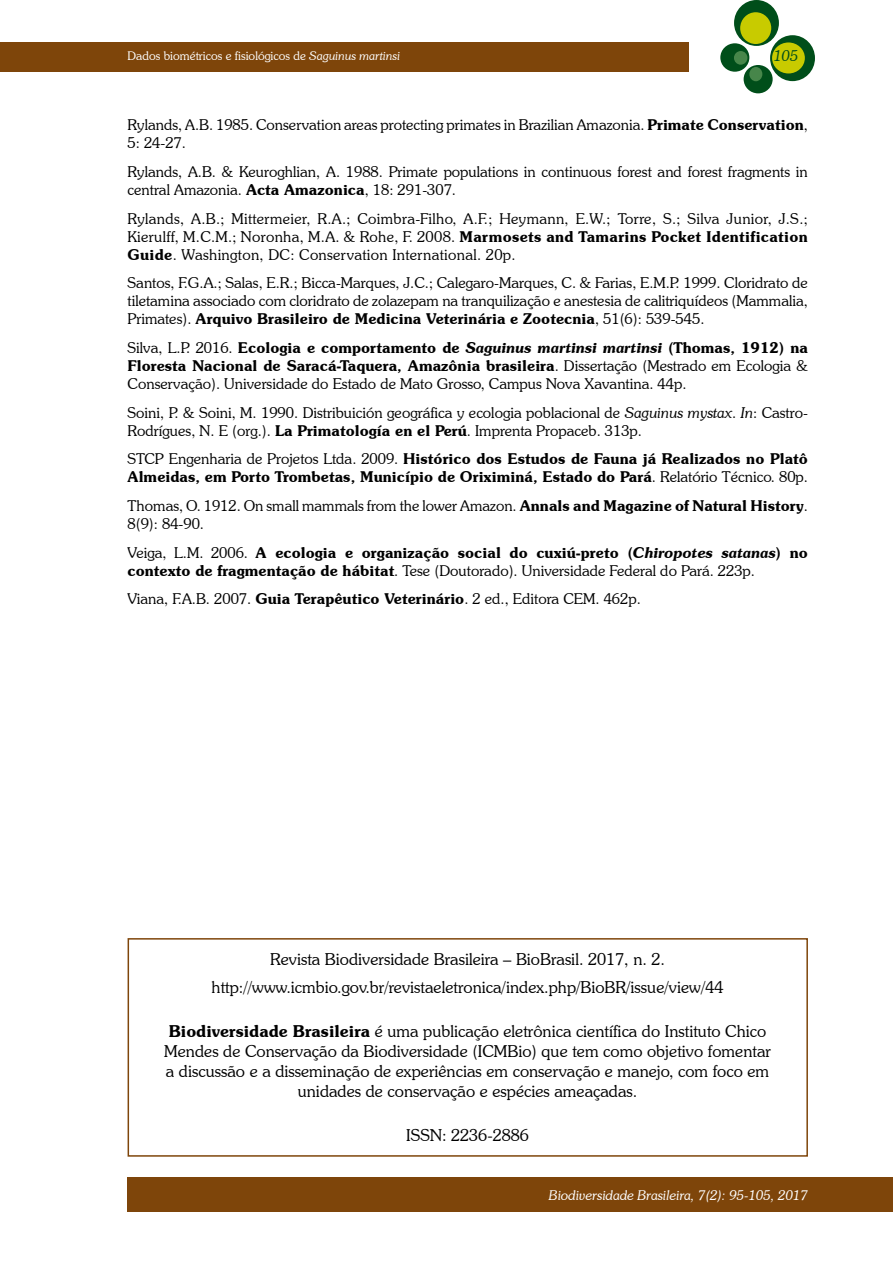
<style>
.page{position:relative;width:893px;height:1263px;background:#fff}
.page>*{position:absolute;margin:0;border:0;box-sizing:border-box;transform-origin:0 0}
.t1{font:300 16.5px/19.8px "Souvenir IT Cby BT";color:#000;text-align:center}
.t2{font:300 15px/18px "Souvenir IT Cby BT";color:#000}
.t3{font:600 15px/18px "Souvenir IT Cby BT";color:#000}
.t4{font:italic 300 15px "Souvenir IT Cby BT";color:#004e1a}
.t5{font:italic 300 13.5px "Souvenir IT Cby BT";color:#fff}
.t6{font:300 12px "Souvenir IT Cby BT";color:#fff}
.s1{font-style:italic}
.s2{font-weight:600}
.s3{font-weight:600;font-style:italic}
.s4{font-weight:300}
</style>
<div class="page">
<div style="left:0;top:43px;width:689px;height:29px;background:#7e450a"></div>
<div style="left:734px;top:0;width:45px;height:46px;background:#004e1a;border-radius:50%"></div>
<div style="left:770px;top:35px;width:45px;height:46px;background:#004e1a;border-radius:50%"></div>
<div style="left:720px;top:43px;width:29px;height:29px;background:#004e1a;border-radius:50%"></div>
<div style="left:744px;top:65px;width:29px;height:28px;background:#004e1a;border-radius:50%"></div>
<div style="left:740px;top:12px;width:31px;height:32px;background:#c8cb00;border-radius:50%"></div>
<div style="left:772px;top:42px;width:33px;height:31px;background:#c8cb00;border-radius:50%"></div>
<div style="left:734px;top:51px;width:13px;height:14px;background:#47864a;border-radius:50%"></div>
<div style="left:749px;top:67px;width:13px;height:14px;background:#47864a;border-radius:50%"></div>
<div style="left:128px;top:1178px;width:765px;height:34px;background:#7e450a"></div>
<div style="left:128px;top:938px;width:680px;height:219px;border:2px solid #7e450a"></div>
<p class="t6" style="left:128px;top:49px;width:274px">Dados biométricos e fisiológicos de <span class="s1">Saguinus martinsi</span></p>
<p class="t4" style="left:774px;top:46px;width:26px">105</p>
<p class="t2" style="left:128px;top:116px;width:682px">Rylands, A.B. 1985. Conservation areas protecting primates in Brazilian Amazonia. <span class="s2">Primate Conservation</span>,<br>5: 24-27.</p>
<p class="t2" style="left:128px;top:163px;width:682px">Rylands, A.B. &amp; Keuroghlian, A. 1988. Primate populations in continuous forest and forest fragments in central Amazonia. <span class="s2">Acta Amazonica</span>, 18: 291-307.</p>
<p class="t2" style="left:128px;top:209px;width:682px;text-align:justify">Rylands, A.B.; Mittermeier, R.A.; Coimbra-Filho, A.F.; Heymann, E.W.; Torre, S.; Silva Junior, J.S.; Kierulff, M.C.M.; Noronha, M.A. &amp; Rohe, F. 2008. <span class="s2">Marmosets and Tamarins Pocket Identification Guide</span>. Washington, DC: Conservation International. 20p.</p>
<p class="t2" style="left:128px;top:274px;width:682px;text-align:justify">Santos, F.G.A.; Salas, E.R.; Bicca-Marques, J.C.; Calegaro-Marques, C. &amp; Farias, E.M.P. 1999. Cloridrato de tiletamina associado com cloridrato de zolazepam na tranquilização e anestesia de calitriquídeos (Mammalia, Primates). <span class="s2">Arquivo Brasileiro de Medicina Veterinária e Zootecnia</span>, 51(6): 539-545.</p>
<p class="t2" style="left:128px;top:339px;width:682px;text-align:justify">Silva, L.P. 2016. <span class="s2">Ecologia e comportamento de</span> <span class="s3">Saguinus martinsi martinsi</span> <span class="s2">(Thomas, 1912) na Floresta Nacional de Saracá-Taquera, Amazônia brasileira</span>. Dissertação (Mestrado em Ecologia &amp; Conservação). Universidade do Estado de Mato Grosso, Campus Nova Xavantina. 44p.</p>
<p class="t2" style="left:128px;top:403px;width:682px">Soini, P. &amp; Soini, M. 1990. Distribuición geográfica y ecologia poblacional de <span class="s1">Saguinus mystax</span>. <span class="s1">In</span>: Castro-<br>Rodrígues, N. E (org.). <span class="s2">La Primatología en el Perú</span>. Imprenta Propaceb. 313p.</p>
<p class="t3" style="left:128px;top:450px;width:682px"><span class="s4">STCP Engenharia de Projetos Ltda. 2009.</span> Histórico dos Estudos de Fauna já Realizados no Platô<br>Almeidas, em Porto Trombetas, Município de Oriximiná, Estado do Pará<span class="s4">. Relatório Técnico. 80p.</span></p>
<p class="t2" style="left:128px;top:496px;width:682px">Thomas, O. 1912. On small mammals from the lower Amazon. <span class="s2">Annals and Magazine of Natural History</span>.<br>8(9): 84-90.</p>
<p class="t3" style="left:128px;top:543px;width:682px"><span class="s4">Veiga, L.M. 2006.</span> A ecologia e organização social do cuxiú-preto (<span class="s1">Chiropotes satanas</span>) no contexto de fragmentação de hábitat<span class="s4">. Tese (Doutorado). Universidade Federal do Pará. 223p.</span></p>
<p class="t2" style="left:128px;top:590px;width:515px">Viana, F.A.B. 2007. <span class="s2">Guia Terapêutico Veterinário</span>. 2 ed., Editora CEM. 462p.</p>
<p class="t1" style="left:212px;top:945px;width:514px;line-height:28.3px">Revista Biodiversidade Brasileira – BioBrasil. 2017, n. 2. http://www.icmbio.gov.br/revistaeletronica/index.php/BioBR/issue/view/44</p>
<p class="t1" style="left:164px;top:1021px;width:608px"><span class="s2">Biodiversidade Brasileira</span> é uma publicação eletrônica científica do Instituto Chico Mendes de Conservação da Biodiversidade (ICMBio) que tem como objetivo fomentar a discussão e a disseminação de experiências em conservação e manejo, com foco em unidades de conservação e espécies ameaçadas.</p>
<p class="t1" style="left:406px;top:1124px;width:124px">ISSN: 2236-2886</p>
<p class="t5" style="left:549px;top:1187px;width:261px">Biodiversidade Brasileira, 7(2): 95-105, 2017</p>
</div>
